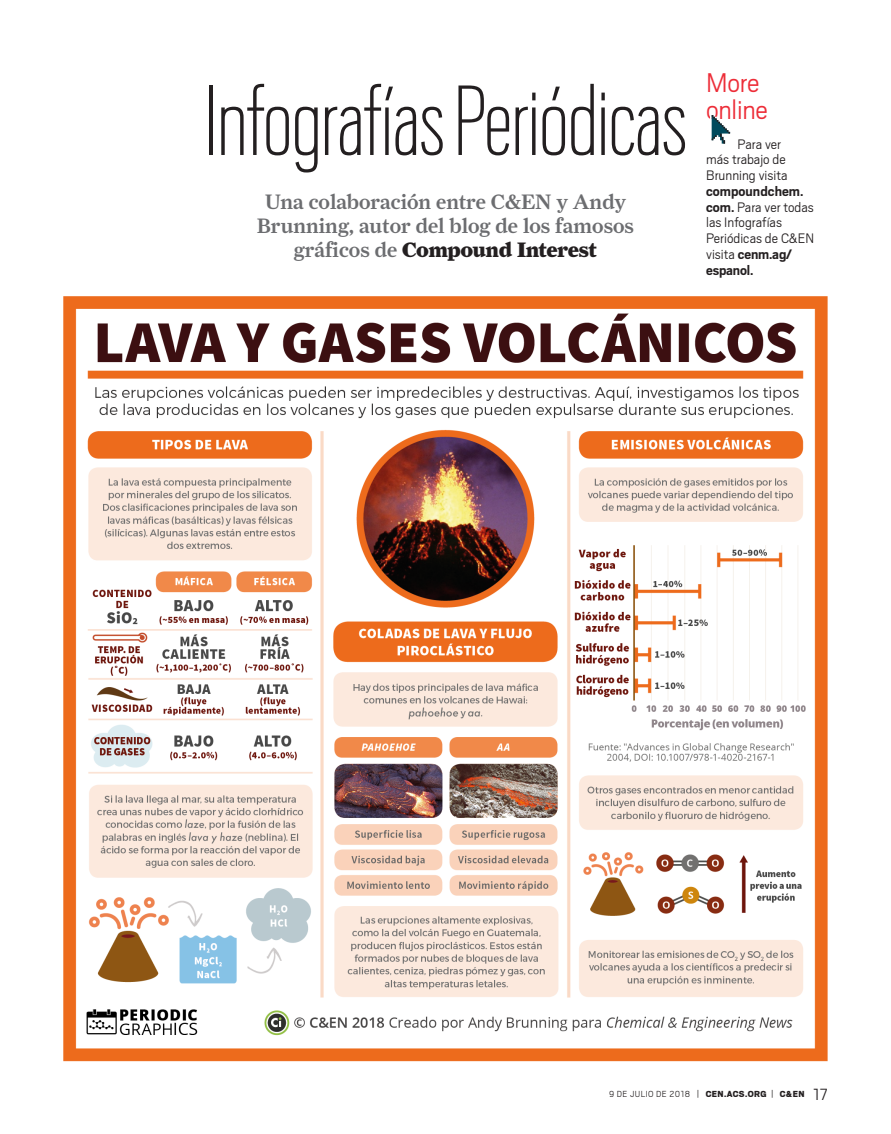
<style>
.page{position:relative;width:891px;height:1134px;background:#fff}
.page>*{position:absolute;margin:0;border:0;box-sizing:border-box;transform-origin:0 0}
.t1{font:100 111px "Scout Cond";letter-spacing:-.01em;color:#231f20}
.BoxheadOnline{font:300 30px/27px "Scout";letter-spacing:-.01em;color:#ed2d38}
.Deck{font:500 21px/24px "Farnham Display";color:#6c6d70;text-align:center}
.BoxMoreonline{font:300 15.3px/15.8px "Scout";color:#231f20}
.t2{font:300 9.75px "Scout";letter-spacing:.04em;color:#231f20}
.s1{font-weight:900;color:#231f20}
.s2{font-weight:700}
.s3{font-weight:900}
.s4{font-size:18px}
</style>
<div class="page">
<img style="left:63px;top:296px;width:765px;height:766px">
<svg style="left:711px;top:115px;width:20px;height:29px"></svg>
<p class="t1" style="left:203px;top:64px;width:486px">Infografías Periódicas</p>
<p class="Deck" style="left:257px;top:189px;width:379px">Una colaboración entre C&amp;EN y Andy<br>Brunning, autor del blog de los famosos gráficos de <span class="s1">Compound Interest</span></p>
<p class="BoxheadOnline" style="left:706px;top:69px;width:63px">More online</p>
<p class="BoxMoreonline" style="left:706px;top:136px;width:110px;text-indent:32px">Para ver<br>más trabajo de<br>Brunning visita <span class="s2">compoundchem. com.</span> Para ver todas las Infografías<br>Periódicas de C&amp;EN visita <span class="s2">cenm.ag/ espanol.</span></p>
<p class="t2" style="left:609px;top:1089px;width:220px">9 DE JULIO DE 2018 | <span class="s3">CEN.ACS.ORG</span> | <span class="s3">C&amp;EN</span> <span class="s4">17</span></p>
</div>
